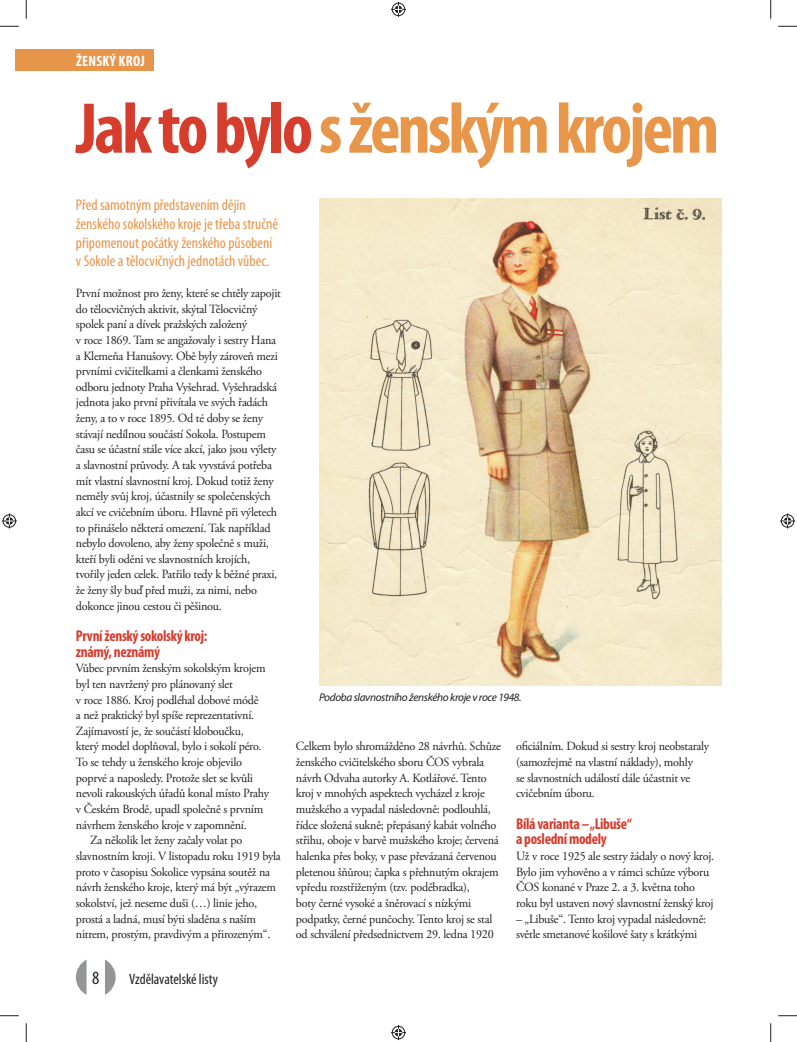
<style>
.page{position:relative;width:797px;height:1042px;background:#fff}
.page>*{position:absolute;margin:0;border:0;box-sizing:border-box;transform-origin:0 0}
.t1{font:700 condensed 72.5px "Myriad Pro";letter-spacing:-.04em;color:#e8964a}
.t2{font:condensed 18.75px "Myriad Pro";color:#231f20}
.t3{font:condensed 15.62px/18.8px "Myriad Pro";color:#e6954a}
.t4{font:700 condensed 15.62px/15.6px "Myriad Pro";letter-spacing:-.02em;color:#d63c2d}
.t5{font:condensed 15px "Myriad Pro";color:#231f20}
.t6{font:700 condensed 15px "Myriad Pro";letter-spacing:.02em;color:#fff}
.t7{font:12.5px/15.6px "Adobe Garamond Pro";letter-spacing:-.02em;color:#231f20}
.t8{font:italic 11.25px "Myriad Pro";letter-spacing:-.03em;color:#231f20}
.s1{color:#d63d2d}
.s2{color:#d63c2d}
.s3{color:#e6954a}
</style>
<div class="page">
<img style="left:319px;top:198px;width:402px;height:487px">
<svg style="left:76px;top:959px;width:40px;height:35px"></svg>
<div style="left:16px;top:49px;width:138px;height:22px;background:#e6954a"></div>
<svg style="left:0;top:25px;width:19px;height:2px"></svg>
<svg style="left:778px;top:25px;width:19px;height:2px"></svg>
<svg style="left:0;top:1015px;width:19px;height:1px"></svg>
<svg style="left:778px;top:1015px;width:19px;height:1px"></svg>
<svg style="left:25px;top:0;width:2px;height:19px"></svg>
<svg style="left:25px;top:1023px;width:2px;height:18px"></svg>
<svg style="left:770px;top:0;width:1px;height:19px"></svg>
<svg style="left:770px;top:1023px;width:1px;height:18px"></svg>
<svg style="left:391px;top:2px;width:15px;height:15px"></svg>
<svg style="left:391px;top:1025px;width:15px;height:14px"></svg>
<svg style="left:2px;top:513px;width:15px;height:15px"></svg>
<svg style="left:780px;top:513px;width:15px;height:15px"></svg>
<p class="t6" style="left:76px;top:55px;width:70px">ŽENSKÝ KROJ</p>
<h1 class="t1" style="left:76px;top:101px;width:645px"><span class="s1">Ja</span><span class="s2">k</span> <span class="s1">to bylo</span><span class="s3">s ž</span>enským krojem</h1>
<p class="t3" style="left:76px;top:197px;width:204px">Před samotným představením dějin ženského sokolského kroje je třeba stručně připomenout počátky ženského působení v Sokole a tělocvičných jednotách vůbec.</p>
<p class="t7" style="left:76px;top:288px;width:206px">První možnost pro ženy, které se chtěly zapojit do tělocvičných aktivit, skýtal Tělocvičný spolek paní a dívek pražských založený<br>v roce 1869. Tam se angažovaly i sestry Hana a Klemeňa Hanušovy. Obě byly zároveň mezi prvními cvičitelkami a členkami ženského odboru jednoty Praha Vyšehrad. Vyšehradská jednota jako první přivítala ve svých řadách ženy, a to v roce 1895. Od té doby se ženy stávají nedílnou součástí Sokola. Postupem času se účastní stále více akcí, jako jsou výlety a slavnostní průvody. A tak vyvstává potřeba mít vlastní slavnostní kroj. Dokud totiž ženy neměly svůj kroj, účastnily se společenských akcí ve cvičebním úboru. Hlavně při výletech to přinášelo některá omezení. Tak například nebylo dovoleno, aby ženy společně s muži, kteří byli oděni ve slavnostních krojích, tvořily jeden celek. Patřilo tedy k běžné praxi, že ženy šly buď před muži, za nimi, nebo dokonce jinou cestou či pěšinou.</p>
<p class="t4" style="left:76px;top:629px;width:133px">První ženský sokolský kroj: známý, neznámý</p>
<p class="t7" style="left:76px;top:663px;width:191px">Vůbec prvním ženským sokolským krojem</p>
<p class="t7" style="left:76px;top:678px;width:158px">byl ten navržený pro plánovaný slet</p>
<p class="t7" style="left:76px;top:694px;width:184px">v roce 1886. Kroj podléhal dobové módě</p>
<p class="t7" style="left:76px;top:709px;width:180px">a než praktický byl spíše reprezentativní.</p>
<p class="t7" style="left:76px;top:725px;width:169px">Zajímavostí je, že součástí kloboučku,</p>
<p class="t7" style="left:76px;top:741px;width:187px">který model doplňoval, bylo i sokolí péro.</p>
<p class="t7" style="left:76px;top:756px;width:168px">To se tehdy u ženského kroje objevilo</p>
<p class="t7" style="left:76px;top:772px;width:178px">poprvé a naposledy. Protože slet se kvůli</p>
<p class="t7" style="left:76px;top:788px;width:195px">nevoli rakouských úřadů konal místo Prahy</p>
<p class="t7" style="left:76px;top:803px;width:189px">v Českém Brodě, upadl společně s prvním</p>
<p class="t7" style="left:76px;top:819px;width:172px">návrhem ženského kroje v zapomnění.</p>
<p class="t7" style="left:90px;top:834px;width:154px">Za několik let ženy začaly volat po</p>
<p class="t7" style="left:76px;top:850px;width:206px">slavnostním kroji. V listopadu roku 1919 byla</p>
<p class="t7" style="left:76px;top:866px;width:196px">proto v časopisu Sokolice vypsána soutěž na</p>
<p class="t7" style="left:76px;top:881px;width:202px">návrh ženského kroje, který má být „výrazem</p>
<p class="t7" style="left:76px;top:897px;width:183px">sokolství, jež neseme duši (…) linie jeho,</p>
<p class="t7" style="left:76px;top:913px;width:182px">prostá a ladná, musí býti sladěna s naším</p>
<p class="t7" style="left:76px;top:928px;width:196px">nitrem, prostým, pravdivým a přirozeným“.</p>
<p class="t8" style="left:319px;top:693px;width:204px">Podoba slavnostního ženského kroje v roce 1948.</p>
<p class="t7" style="left:296px;top:741px;width:206px">Celkem bylo shromážděno 28 návrhů. Schůze ženského cvičitelského sboru ČOS vybrala návrh Odvaha autorky A. Kotlářové. Tento kroj v mnohých aspektech vycházel z kroje mužského a vypadal následovně: podlouhlá, řídce složená sukně; přepásaný kabát volného střihu, oboje v barvě mužského kroje; červená halenka přes boky, v pase převázaná červenou pletenou šňůrou; čapka s přehnutým okrajem vpředu rozstřiženým (tzv. poděbradka),<br>boty černé vysoké a šněrovací s nízkými podpatky, černé punčochy. Tento kroj se stal od schválení předsednictvem 29. ledna 1920</p>
<p class="t7" style="left:516px;top:741px;width:195px">oficiálním. Dokud si sestry kroj neobstaraly (samozřejmě na vlastní náklady), mohly<br>se slavnostních událostí dále účastnit ve cvičebním úboru.</p>
<p class="t4" style="left:516px;top:817px;width:117px">Bílá varianta – „Libuše“ a poslední modely</p>
<p class="t7" style="left:516px;top:850px;width:200px">Už v roce 1925 ale sestry žádaly o nový kroj.<br>Bylo jim vyhověno a v rámci schůze výboru ČOS konané v Praze 2. a 3. května toho roku byl ustaven nový slavnostní ženský kroj</p>
<p class="t7" style="left:516px;top:913px;width:192px">– „Libuše“. Tento kroj vypadal následovně: světle smetanové košilové šaty s krátkými</p>
<h2 class="t2" style="left:92px;top:970px;width:9px">8</h2>
<p class="t5" style="left:129px;top:973px;width:90px">Vzdělavatelské listy</p>
</div>
